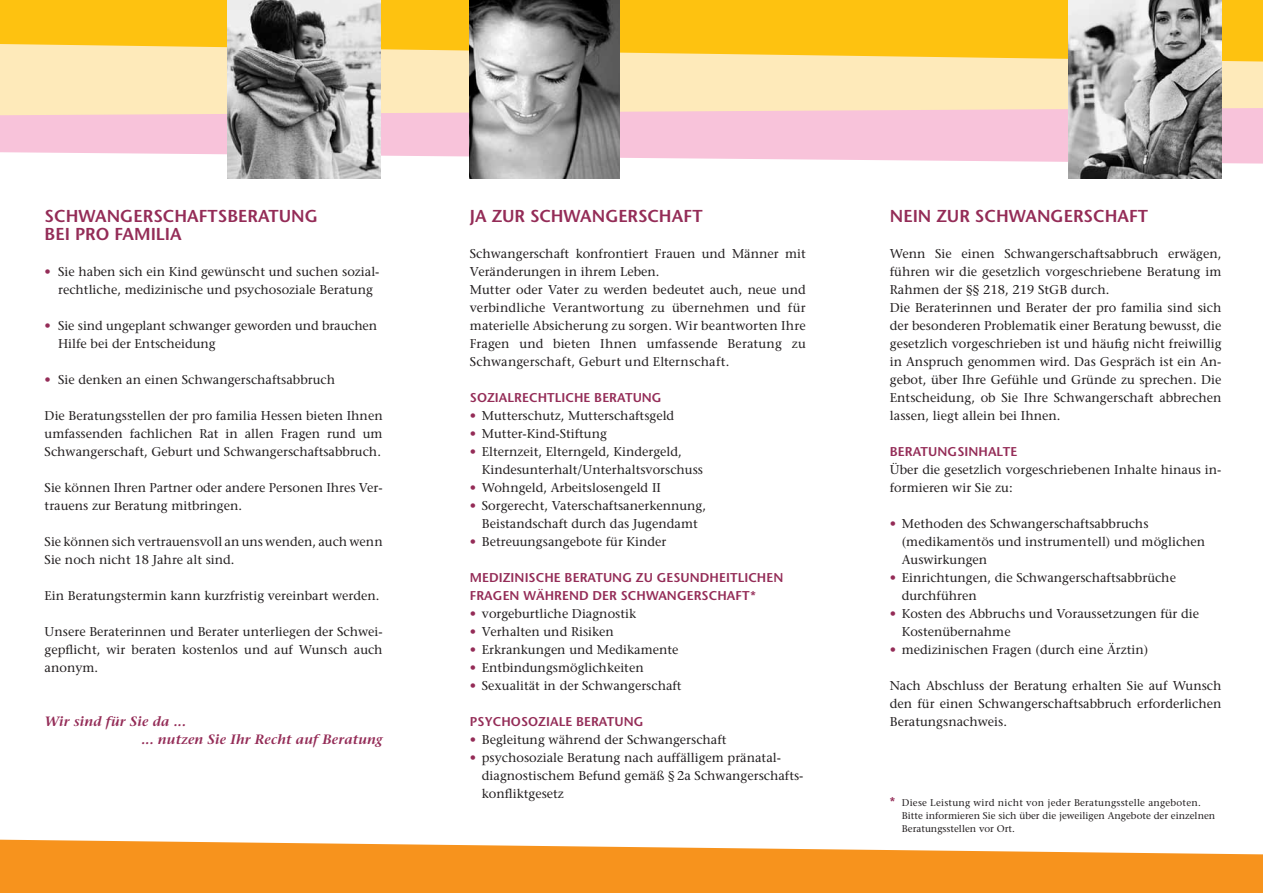
<style>
.page{position:relative;width:1263px;height:893px;background:#fff}
.page>*{position:absolute;margin:0;border:0;box-sizing:border-box;transform-origin:0 0}
.t1{font:600 17.25px/18px "Stone Sans";color:#942c57}
.t2{font:italic 600 13.5px/18px "Stone Serif";letter-spacing:.01em;color:#942c57}
.t3{font:12.75px/18px "Stone Serif";color:#231f20}
.t4{font:600 12.75px/18px "Stone Sans";letter-spacing:.005em;color:#942c57}
.t5{font:9.75px/12.8px "Stone Serif";color:#231f20}
.s1{color:#942c57}
.s2{font-family:"Stone Sans";font-weight:600;font-size:12.75px;color:#942c57}
</style>
<div class="page">
<svg style="left:0;top:115px;width:1263px;height:49px;background:#f8cade"></svg>
<div style="left:0;top:62px;width:1263px;height:53px;background:#feeaba"></div>
<svg style="left:0;top:840px;width:1263px;height:53px;background:#f8a13b"></svg>
<svg style="left:0;top:0;width:1263px;height:62px;background:#fdc82a"></svg>
<img style="left:227px;top:0;width:154px;height:179px">
<img style="left:1068px;top:0;width:153px;height:179px">
<img style="left:470px;top:0;width:150px;height:179px">
<h1 class="t1" style="left:45px;top:207px;width:275px">SCHWANGERSCHAFTSBERATUNG<br>BEI PRO FAMILIA</h1>
<p class="t3" style="left:45px;top:263px;width:336px;text-align:center"><span class="s1">•</span> Sie haben sich ein Kind gewünscht und suchen sozial&shy;rechtliche, medizinische und psychosoziale Beratung</p>
<p class="t3" style="left:58px;top:317px;width:321px;text-indent:-14px"><span class="s1">•</span> Sie sind ungeplant schwanger geworden und brauchen<br>Hilfe bei der Entscheidung</p>
<p class="t3" style="left:45px;top:371px;width:292px"><span class="s1">•</span> Sie denken an einen Schwangerschaftsabbruch</p>
<p class="t3" style="left:45px;top:407px;width:340px;text-align:justify">Die Beratungsstellen der pro familia Hessen bieten Ihnen umfassenden fachlichen Rat in allen Fragen rund um Schwangerschaft, Geburt und Schwangerschaftsabbruch.</p>
<p class="t3" style="left:45px;top:479px;width:340px">Sie können Ihren Partner oder andere Personen Ihres Ver&shy;trauens zur Beratung mitbringen.</p>
<p class="t3" style="left:45px;top:533px;width:340px">Sie können sich vertrauensvoll an uns wenden, auch wenn<br>Sie noch nicht 18 Jahre alt sind.</p>
<p class="t3" style="left:45px;top:587px;width:336px">Ein Beratungstermin kann kurzfristig vereinbart werden.</p>
<p class="t3" style="left:45px;top:623px;width:340px;text-align:justify">Unsere Beraterinnen und Berater unterliegen der Schwei&shy;gepflicht, wir beraten kostenlos und auf Wunsch auch anonym.</p>
<p class="t2" style="left:141px;top:712px;width:243px;text-indent:-97px">Wir sind für Sie da ...<br>... nutzen Sie Ihr Recht auf Beratung</p>
<h1 class="t1" style="left:470px;top:207px;width:234px">JA ZUR SCHWANGERSCHAFT</h1>
<p class="t3" style="left:470px;top:245px;width:337px">Schwangerschaft konfrontiert Frauen und Männer mit Veränderungen in ihrem Leben.<br>Mutter oder Vater zu werden bedeutet auch, neue und verbindliche Verantwortung zu übernehmen und für materielle Absicherung zu sorgen. Wir beantworten Ihre Fragen und bieten Ihnen umfassende Beratung zu Schwangerschaft, Geburt und Elternschaft.</p>
<p class="t4" style="left:470px;top:389px;width:193px">SOZIALRECHTLICHE BERATUNG</p>
<p class="t3" style="left:470px;top:407px;width:206px"><span class="s1">•</span> Mutterschutz, Mutterschaftsgeld</p>
<p class="t3" style="left:470px;top:425px;width:138px"><span class="s1">•</span> Mutter-Kind-Stiftung</p>
<p class="t3" style="left:482px;top:443px;width:223px;text-indent:-12px"><span class="s1">•</span> Elternzeit, Elterngeld, Kindergeld,<br>Kindesunterhalt/Unterhaltsvorschuss</p>
<p class="t3" style="left:470px;top:479px;width:192px"><span class="s1">•</span> Wohngeld, Arbeitslosengeld II</p>
<p class="t3" style="left:470px;top:497px;width:238px;text-align:center"><span class="s1">•</span> Sorgerecht, Vaterschaftsanerkennung,<br>Beistandschaft durch das Jugendamt</p>
<p class="t3" style="left:470px;top:533px;width:198px"><span class="s1">•</span> Betreuungsangebote für Kinder</p>
<p class="t4" style="left:470px;top:569px;width:315px">MEDIZINISCHE BERATUNG ZU GESUNDHEITLICHEN<br>FRAGEN WÄHREND DER SCHWANGERSCHAFT*</p>
<p class="t3" style="left:470px;top:605px;width:168px"><span class="s1">•</span> vorgeburtliche Diagnostik</p>
<p class="t3" style="left:470px;top:623px;width:146px"><span class="s1">•</span> Verhalten und Risiken</p>
<p class="t3" style="left:470px;top:641px;width:210px"><span class="s1">•</span> Erkrankungen und Medikamente</p>
<p class="t3" style="left:470px;top:659px;width:175px"><span class="s1">•</span> Entbindungsmöglichkeiten</p>
<p class="t3" style="left:470px;top:677px;width:213px"><span class="s1">•</span> Sexualität in der Schwangerschaft</p>
<p class="t4" style="left:470px;top:713px;width:175px">PSYCHOSOZIALE BERATUNG</p>
<p class="t3" style="left:470px;top:731px;width:258px"><span class="s1">•</span> Begleitung während der Schwangerschaft</p>
<p class="t3" style="left:482px;top:749px;width:323px;text-indent:-12px"><span class="s1">•</span> psychosoziale Beratung nach auffälligem pränatal&shy;diagnostischem Befund gemäß § 2a Schwangerschafts&shy;konfliktgesetz</p>
<h1 class="t1" style="left:890px;top:207px;width:260px">NEIN ZUR SCHWANGERSCHAFT</h1>
<p class="t3" style="left:890px;top:245px;width:333px">Wenn Sie einen Schwangerschaftsabbruch erwägen, führen wir die gesetzlich vorgeschriebene Beratung im Rahmen der §§ 218, 219 StGB durch.<br>Die Beraterinnen und Berater der pro familia sind sich der besonderen Problematik einer Beratung bewusst, die gesetzlich vorgeschrieben ist und häufig nicht freiwillig in Anspruch genommen wird. Das Gespräch ist ein An&shy;gebot, über Ihre Gefühle und Gründe zu sprechen. Die Entscheidung, ob Sie Ihre Schwangerschaft abbrechen lassen, liegt allein bei Ihnen.</p>
<p class="t4" style="left:890px;top:443px;width:129px">BERATUNGSINHALTE</p>
<p class="t3" style="left:890px;top:461px;width:333px">Über die gesetzlich vorgeschriebenen Inhalte hinaus in&shy;formieren wir Sie zu:</p>
<p class="t3" style="left:902px;top:515px;width:305px;text-indent:-12px"><span class="s1">•</span> Methoden des Schwangerschaftsabbruchs (medikamentös und instrumentell) und möglichen<br>Auswirkungen</p>
<p class="t3" style="left:902px;top:569px;width:276px;text-indent:-12px"><span class="s1">•</span> Einrichtungen, die Schwangerschaftsabbrüche durchführen</p>
<p class="t3" style="left:902px;top:605px;width:299px;text-indent:-12px"><span class="s1">•</span> Kosten des Abbruchs und Voraussetzungen für die<br>Kostenübernahme</p>
<p class="t3" style="left:890px;top:641px;width:260px"><span class="s1">•</span> medizinischen Fragen (durch eine Ärztin)</p>
<p class="t3" style="left:890px;top:677px;width:333px;text-align:justify">Nach Abschluss der Beratung erhalten Sie auf Wunsch den für einen Schwangerschaftsabbruch erforderlichen Beratungsnachweis.</p>
<p class="t5" style="left:902px;top:796px;width:315px;text-indent:-12px"><span class="s2">*</span> Diese Leistung wird nicht von jeder Beratungsstelle angeboten.<br>Bitte informieren Sie sich über die jeweiligen Angebote der einzelnen<br>Beratungsstellen vor Ort.</p>
</div>
